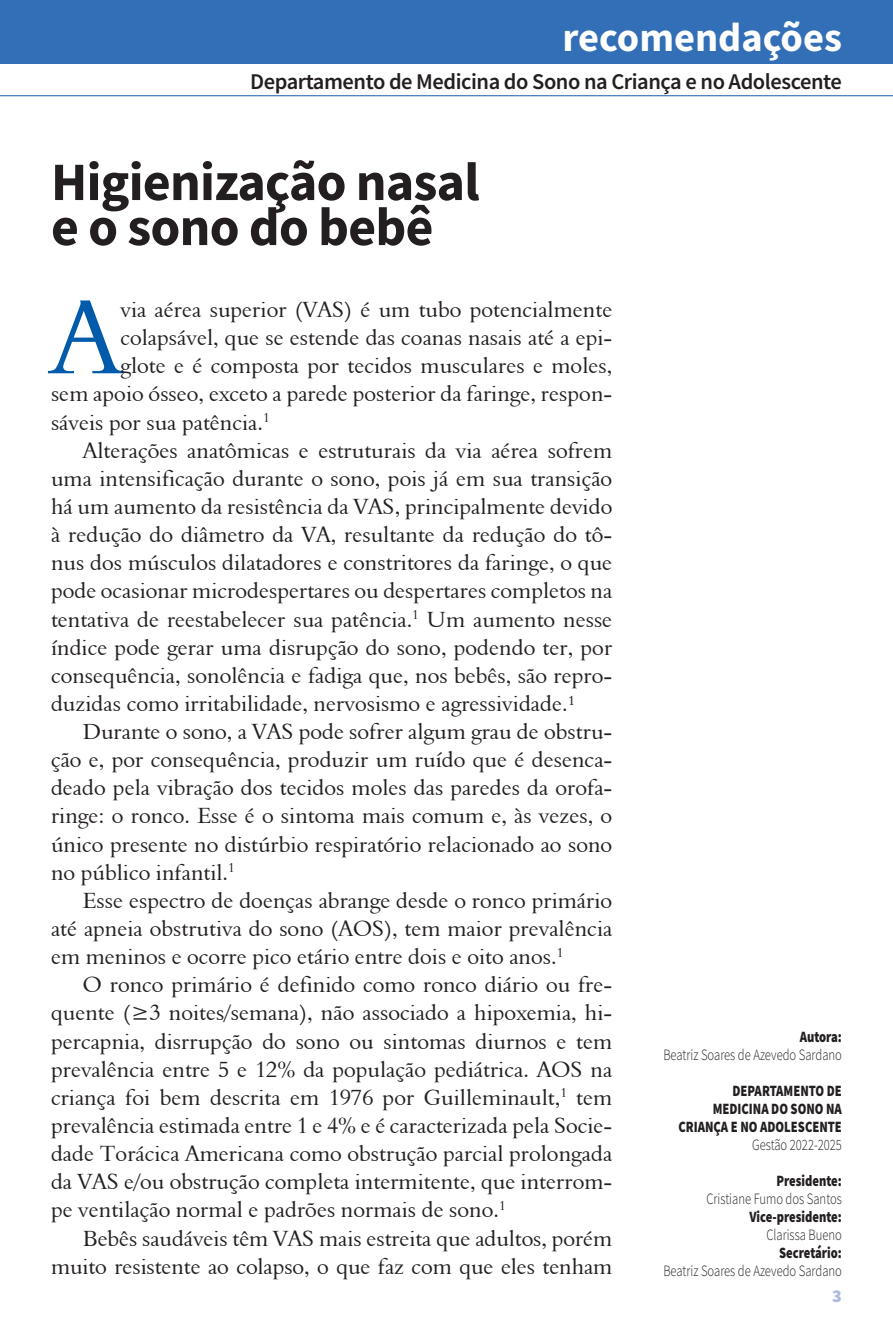
<style>
.page{position:relative;width:893px;height:1340px;background:#fff}
.page>*{position:absolute;margin:0;border:0;box-sizing:border-box;transform-origin:0 0}
.t1{font:106.88px "Aldine 401 BT Roman A";color:#015aaa}
.t2{font:700 54px "Source Sans Pro";letter-spacing:-.015em;color:#231f20}
.t3{font:700 40.5px "Source Sans Pro";color:#fff}
.texto{font:22.5px/28.1px "Aldine 401 BT Roman A";color:#231f20;text-align:justify}
.t4{font:600 22.5px "Source Sans Pro";letter-spacing:-.02em;color:#231f20}
.t5{font:900 18px "Source Sans Pro";color:#aebade}
.t6{font:300 15.75px "Source Sans Pro";color:#231f20;scale:.8 1}
.t7{font:900 15.75px/18px "Source Sans Pro";color:#231f20;text-align:right;scale:.8 1}
</style>
<div class="page">
<div style="left:0;top:0;width:893px;height:64px;background:#326fb7"></div>
<hr style="left:0;top:95px;width:893px;height:1px;background:#326fb7">
<p class="t3" style="left:562px;top:10px;width:281px">recomendações</p>
<p class="t4" style="left:250px;top:67px;width:593px">Departamento de Medicina do Sono na Criança e no Adolescente</p>
<p class="t2" style="left:51px;top:145px;width:430px">Higienização nasal</p>
<p class="t2" style="left:51px;top:190px;width:384px">e o sono do bebê</p>
<p class="t1" style="left:51px;top:272px;width:71px">A</p>
<p class="texto" style="left:120px;top:295px;width:493px">via aérea superior (VAS) é um tubo potencialmente</p>
<p class="texto" style="left:120px;top:323px;width:493px">colapsável, que se estende das coanas nasais até a epi-</p>
<p class="texto" style="left:120px;top:351px;width:493px">glote e é composta por tecidos musculares e moles,</p>
<p class="texto" style="left:51px;top:379px;width:563px">sem apoio ósseo, exceto a parede posterior da faringe, respon-</p>
<p class="texto" style="left:51px;top:407px;width:220px">sáveis por sua patência.<sup>1</sup></p>
<p class="texto" style="left:51px;top:436px;width:563px;text-indent:32px">Alterações anatômicas e estruturais da via aérea sofrem uma intensificação durante o sono, pois já em sua transição há um aumento da resistência da VAS, principalmente devido à redução do diâmetro da VA, resultante da redução do tô&shy;nus dos músculos dilatadores e constritores da faringe, o que pode ocasionar microdespertares ou despertares completos na tentativa de reestabelecer sua patência.<sup>1</sup> Um aumento nesse índice pode gerar uma disrupção do sono, podendo ter, por consequência, sonolência e fadiga que, nos bebês, são repro&shy;duzidas como irritabilidade, nervosismo e agressividade.¹</p>
<p class="texto" style="left:51px;top:717px;width:563px;text-indent:32px">Durante o sono, a VAS pode sofrer algum grau de obstru&shy;ção e, por consequência, produzir um ruído que é desenca&shy;deado pela vibração dos tecidos moles das paredes da orofa&shy;ringe: o ronco. Esse é o sintoma mais comum e, às vezes, o único presente no distúrbio respiratório relacionado ao sono no público infantil.<sup>1</sup></p>
<p class="texto" style="left:51px;top:886px;width:563px;text-indent:32px">Esse espectro de doenças abrange desde o ronco primário até apneia obstrutiva do sono (AOS), tem maior prevalência em meninos e ocorre pico etário entre dois e oito anos.<sup>1</sup></p>
<p class="texto" style="left:51px;top:970px;width:563px;text-indent:32px">O ronco primário é definido como ronco diário ou fre&shy;quente (≥3 noites/semana), não associado a hipoxemia, hi&shy;percapnia, disrrupção do sono ou sintomas diurnos e tem prevalência entre 5 e 12% da população pediátrica. AOS na criança foi bem descrita em 1976 por Guilleminault,<sup>1</sup> tem prevalência estimada entre 1 e 4% e é caracterizada pela Socie&shy;dade Torácica Americana como obstrução parcial prolongada da VAS e/ou obstrução completa intermitente, que interrom&shy;pe ventilação normal e padrões normais de sono.<sup>1</sup></p>
<p class="texto" style="left:51px;top:1223px;width:563px;text-align:right">Bebês saudáveis têm VAS mais estreita que adultos, porém muito resistente ao colapso, o que faz com que eles tenham</p>
<p class="t7" style="left:800px;top:1027px;width:54px">Autora:</p>
<p class="t6" style="left:663px;top:1045px;width:225px">Beatriz Soares de Azevedo Sardano</p>
<p class="t7" style="left:732px;top:1081px;width:138px">DEPARTAMENTO DE</p>
<p class="t7" style="left:678px;top:1099px;width:206px">MEDICINA DO SONO NA<br>CRIANÇA E NO ADOLESCENTE</p>
<p class="t6" style="left:752px;top:1135px;width:114px">Gestão 2022-2025</p>
<p class="t7" style="left:776px;top:1171px;width:83px">Presidente:</p>
<p class="t6" style="left:706px;top:1189px;width:171px">Cristiane Fumo dos Santos</p>
<p class="t7" style="left:749px;top:1207px;width:117px">Vice-presidente:</p>
<p class="t6" style="left:766px;top:1225px;width:96px">Clarissa Bueno</p>
<p class="t7" style="left:779px;top:1243px;width:80px">Secretário:</p>
<p class="t6" style="left:663px;top:1261px;width:225px">Beatriz Soares de Azevedo Sardano</p>
<p class="t5" style="left:832px;top:1283px;width:11px">3</p>
</div>
